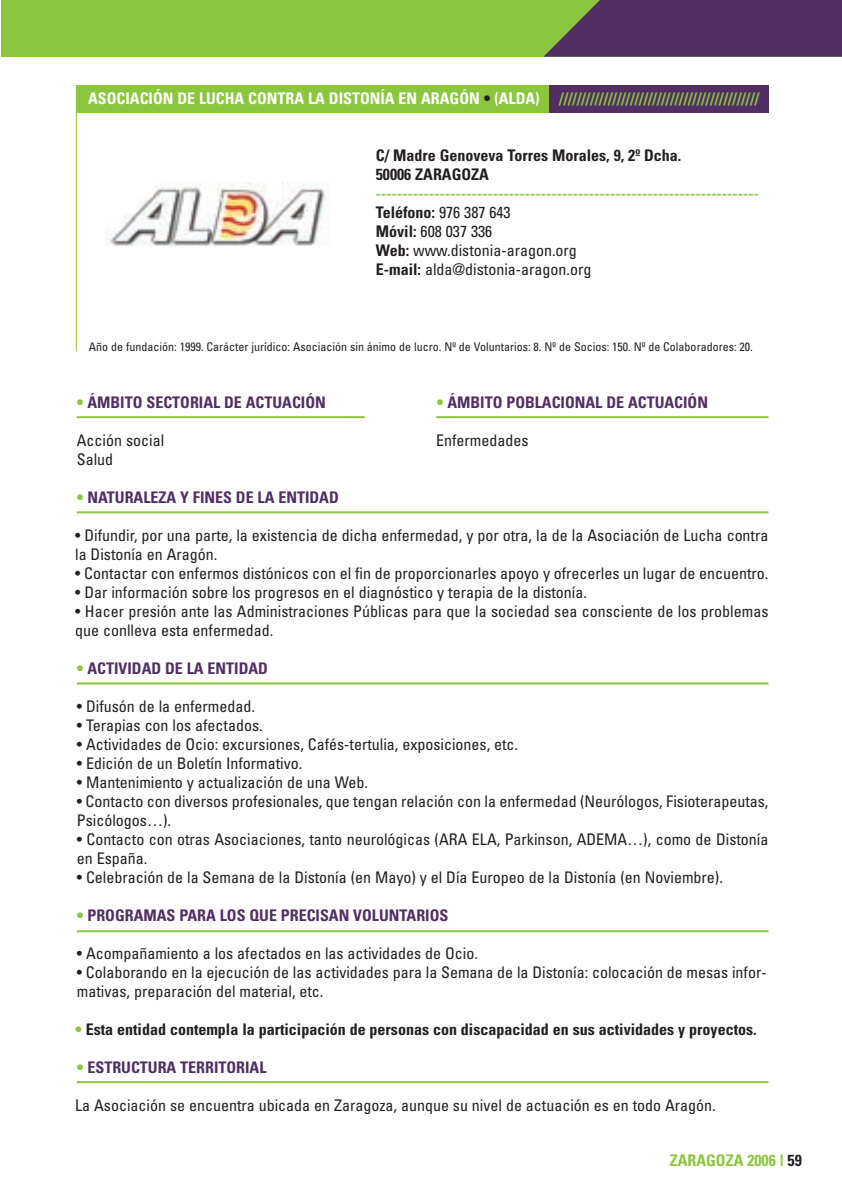
<style>
.page{position:relative;width:842px;height:1190px;background:#fff}
.page>*{position:absolute;margin:0;border:0;box-sizing:border-box;transform-origin:0 0}
.t1{font:condensed 16px/19px "Univers";color:#231f20}
.t2{font:700 condensed 16px "Univers";color:#522e64}
.t3{font:700 condensed 16px/19px "Univers";color:#231f20}
.t4{font:700 condensed 16px "Univers";color:#8bc63e}
.t5{font:700 condensed 16px "Univers";color:#fff}
.t6{font:condensed 12px "Univers";color:#231f20}
.s1{color:#231f20}
.s2{font-weight:700}
.s3{color:#8bc63e}
</style>
<div class="page">
<hr style="left:77px;top:1081px;width:691px;height:2px;background:#8bc63e">
<div style="left:76px;top:85px;width:692px;height:28px;background:#522e64"></div>
<hr style="left:76px;top:85px;width:1px;height:266px;background:#8bc63e">
<hr style="left:77px;top:511px;width:691px;height:2px;background:#8bc63e">
<hr style="left:77px;top:682px;width:691px;height:2px;background:#8bc63e">
<hr style="left:77px;top:930px;width:691px;height:2px;background:#8bc63e">
<hr style="left:77px;top:416px;width:288px;height:2px;background:#8bc63e">
<hr style="left:436px;top:416px;width:332px;height:2px;background:#8bc63e">
<div style="left:1px;top:0;width:841px;height:57px;background:#8bc63e"></div>
<svg style="left:543px;top:0;width:299px;height:57px;background:#573d60"></svg>
<div style="left:76px;top:85px;width:472px;height:28px;background:#8bc63e"></div>
<img style="left:105px;top:182px;width:220px;height:64px">
<p class="t5" style="left:88px;top:92px;width:453px">ASOCIACIÓN DE LUCHA CONTRA LA DISTONÍA EN ARAGÓN <span class="s1">•</span> (ALDA)</p>
<p class="t4" style="left:559px;top:92px;width:202px">/////////////////////////////////////////////</p>
<p class="t3" style="left:376px;top:147px;width:307px">C/ Madre Genoveva Torres Morales, 9, 2º Dcha.<br>50006 ZARAGOZA</p>
<p class="t1" style="left:376px;top:204px;width:203px"><span class="s2">Teléfono:</span> 976 387 643<br><span class="s2">Móvil:</span> 608 037 336<br><span class="s2">Web:</span> www.distonia-aragon.org</p>
<p class="t1" style="left:376px;top:261px;width:217px"><span class="s2">E-mail:</span> alda@distonia-aragon.org</p>
<p class="t4" style="left:376px;top:187px;width:385px">------------------------------------------------------------------------</p>
<p class="t6" style="left:89px;top:342px;width:665px">Año de fundación: 1999. Carácter jurídico: Asociación sin ánimo de lucro. Nº de Voluntarios: 8. Nº de Socios: 150. Nº de Colaboradores: 20.</p>
<p class="t2" style="left:77px;top:396px;width:250px"><span class="s3">•</span> ÁMBITO SECTORIAL DE ACTUACIÓN</p>
<p class="t2" style="left:437px;top:396px;width:273px"><span class="s3">•</span> ÁMBITO POBLACIONAL DE ACTUACIÓN</p>
<p class="t1" style="left:77px;top:432px;width:89px">Acción social<br>Salud</p>
<p class="t1" style="left:436px;top:432px;width:94px">Enfermedades</p>
<p class="t2" style="left:77px;top:491px;width:264px"><span class="s3">•</span> NATURALEZA Y FINES DE LA ENTIDAD</p>
<p class="t1" style="left:75px;top:527px;width:695px">• Difundir, por una parte, la existencia de dicha enfermedad, y por otra, la de la Asociación de Lucha contra la Distonía en Aragón.</p>
<p class="t1" style="left:75px;top:565px;width:695px">• Contactar con enfermos distónicos con el fin de proporcionarles apoyo y ofrecerles un lugar de encuentro.</p>
<p class="t1" style="left:75px;top:584px;width:513px">• Dar información sobre los progresos en el diagnóstico y terapia de la distonía.</p>
<p class="t1" style="left:75px;top:603px;width:695px">• Hacer presión ante las Administraciones Públicas para que la sociedad sea consciente de los problemas que conlleva esta enfermedad.</p>
<p class="t2" style="left:77px;top:662px;width:193px"><span class="s3">•</span> ACTIVIDAD DE LA ENTIDAD</p>
<p class="t1" style="left:77px;top:698px;width:180px">• Difusón de la enfermedad.</p>
<p class="t1" style="left:77px;top:717px;width:187px">• Terapias con los afectados.</p>
<p class="t1" style="left:77px;top:736px;width:443px">• Actividades de Ocio: excursiones, Cafés-tertulia, exposiciones, etc.</p>
<p class="t1" style="left:77px;top:755px;width:227px">• Edición de un Boletín Informativo.</p>
<p class="t1" style="left:77px;top:774px;width:293px">• Mantenimiento y actualización de una Web.</p>
<p class="t1" style="left:77px;top:793px;width:693px">• Contacto con diversos profesionales, que tengan relación con la enfermedad (Neurólogos, Fisioterapeutas,<br>Psicólogos…).</p>
<p class="t1" style="left:77px;top:831px;width:693px">• Contacto con otras Asociaciones, tanto neurológicas (ARA ELA, Parkinson, ADEMA…), como de Distonía en España.</p>
<p class="t1" style="left:77px;top:869px;width:648px">• Celebración de la Semana de la Distonía (en Mayo) y el Día Europeo de la Distonía (en Noviembre).</p>
<p class="t2" style="left:77px;top:909px;width:373px"><span class="s3">•</span> PROGRAMAS PARA LOS QUE PRECISAN VOLUNTARIOS</p>
<p class="t1" style="left:77px;top:945px;width:403px">• Acompañamiento a los afectados en las actividades de Ocio.</p>
<p class="t1" style="left:77px;top:964px;width:691px">• Colaborando en la ejecución de las actividades para la Semana de la Distonía: colocación de mesas infor&shy;mativas, preparación del material, etc.</p>
<p class="t3" style="left:75px;top:1021px;width:683px"><span class="s3">•</span> Esta entidad contempla la participación de personas con discapacidad en sus actividades y proyectos.</p>
<p class="t2" style="left:77px;top:1061px;width:191px"><span class="s3">•</span> ESTRUCTURA TERRITORIAL</p>
<p class="t1" style="left:75px;top:1097px;width:642px">La Asociación se encuentra ubicada en Zaragoza, aunque su nivel de actuación es en todo Aragón.</p>
<p class="t4" style="left:670px;top:1155px;width:134px">ZARAGOZA 2006 | <span class="s1">59</span></p>
</div>
